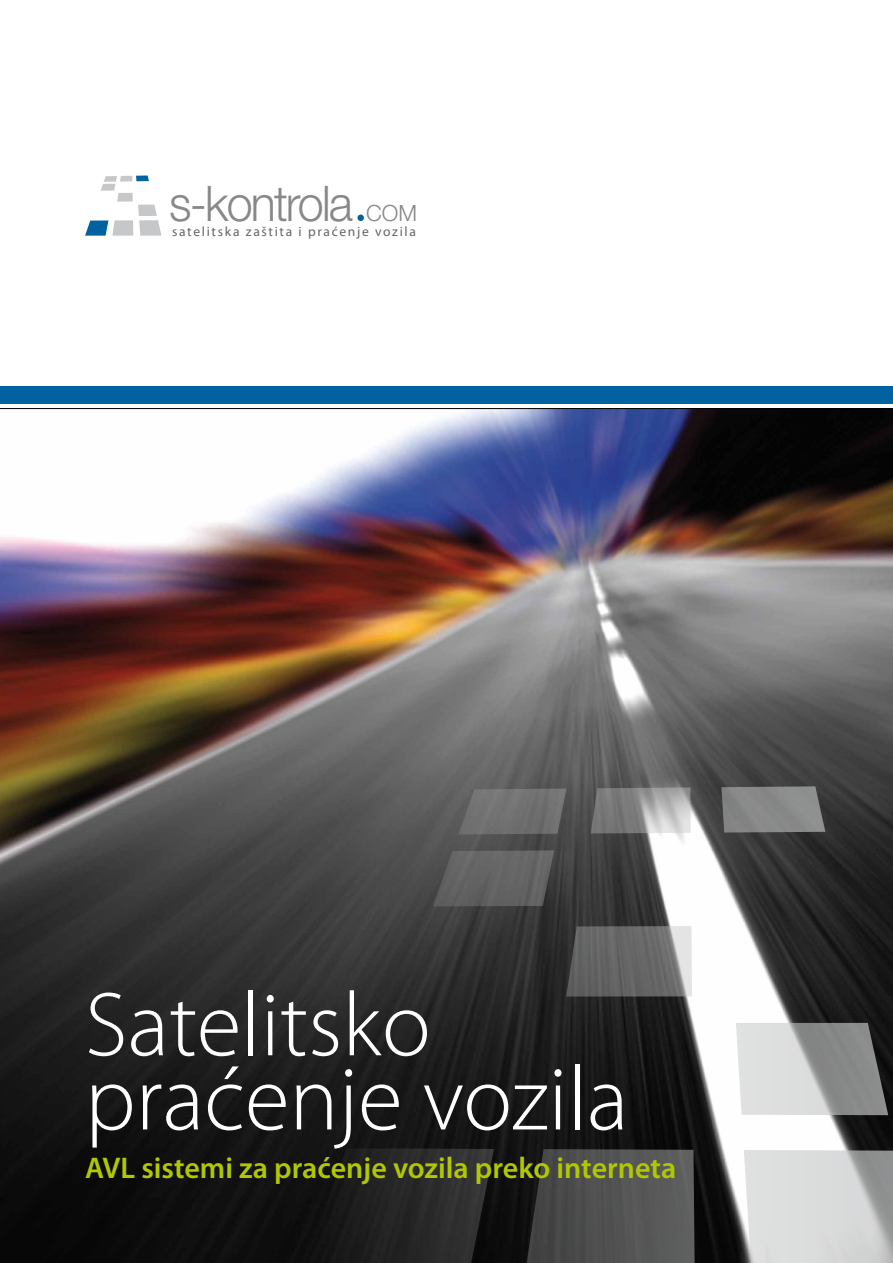
<style>
.page{position:relative;width:893px;height:1263px;background:#fff}
.page>*{position:absolute;margin:0;border:0;box-sizing:border-box;transform-origin:0 0}
.t1{font:300 91.5px/74.1px "Myriad Pro";color:#fff}
.t2{font:300 49.05px "Helvetica Neue";letter-spacing:-.04em;color:#87888a;scale:.95 1}
.t3{font:600 30px "Myriad Pro";color:#b1c800}
.t4{font:13.5px "Myriad Pro";letter-spacing:.125em;color:#646567}
.s1{font-size:22.35px}
</style>
<div class="page">
<img style="left:0;top:409px;width:893px;height:854px">
<svg style="left:85px;top:175px;width:77px;height:61px"></svg>
<div style="left:357px;top:215px;width:7px;height:6px;background:#0062a1;border-radius:50%"></div>
<hr style="left:0;top:408px;width:893px;height:1px;background:#000">
<svg style="left:458px;top:788px;width:108px;height:46px;background:#6d6e6e"></svg>
<svg style="left:433px;top:850px;width:121px;height:56px;background:#5f5f5f"></svg>
<svg style="left:566px;top:926px;width:126px;height:70px;background:#717171"></svg>
<svg style="left:736px;top:1023px;width:152px;height:92px;background:#ababac"></svg>
<svg style="left:744px;top:1150px;width:149px;height:113px;background:#cfcfd0"></svg>
<svg style="left:525px;top:1149px;width:170px;height:114px;background:#4d4d4e"></svg>
<svg style="left:303px;top:1148px;width:191px;height:115px;background:#212121"></svg>
<svg style="left:591px;top:787px;width:100px;height:46px;background:#979898"></svg>
<svg style="left:721px;top:786px;width:104px;height:46px;background:#828383"></svg>
<div style="left:0;top:386px;width:893px;height:18px;background:#0062a1"></div>
<h2 class="t2" style="left:169px;top:174px;width:262px">s-kontrola <span class="s1">COM</span></h2>
<p class="t4" style="left:172px;top:223px;width:245px">satelitska zaštita i praćenje vozila</p>
<h1 class="t1" style="left:85px;top:987px;width:545px">Satelitsko praćenje vozila</h1>
<p class="t3" style="left:85px;top:1149px;width:593px">AVL sistemi za praćenje vozila preko interneta</p>
</div>
